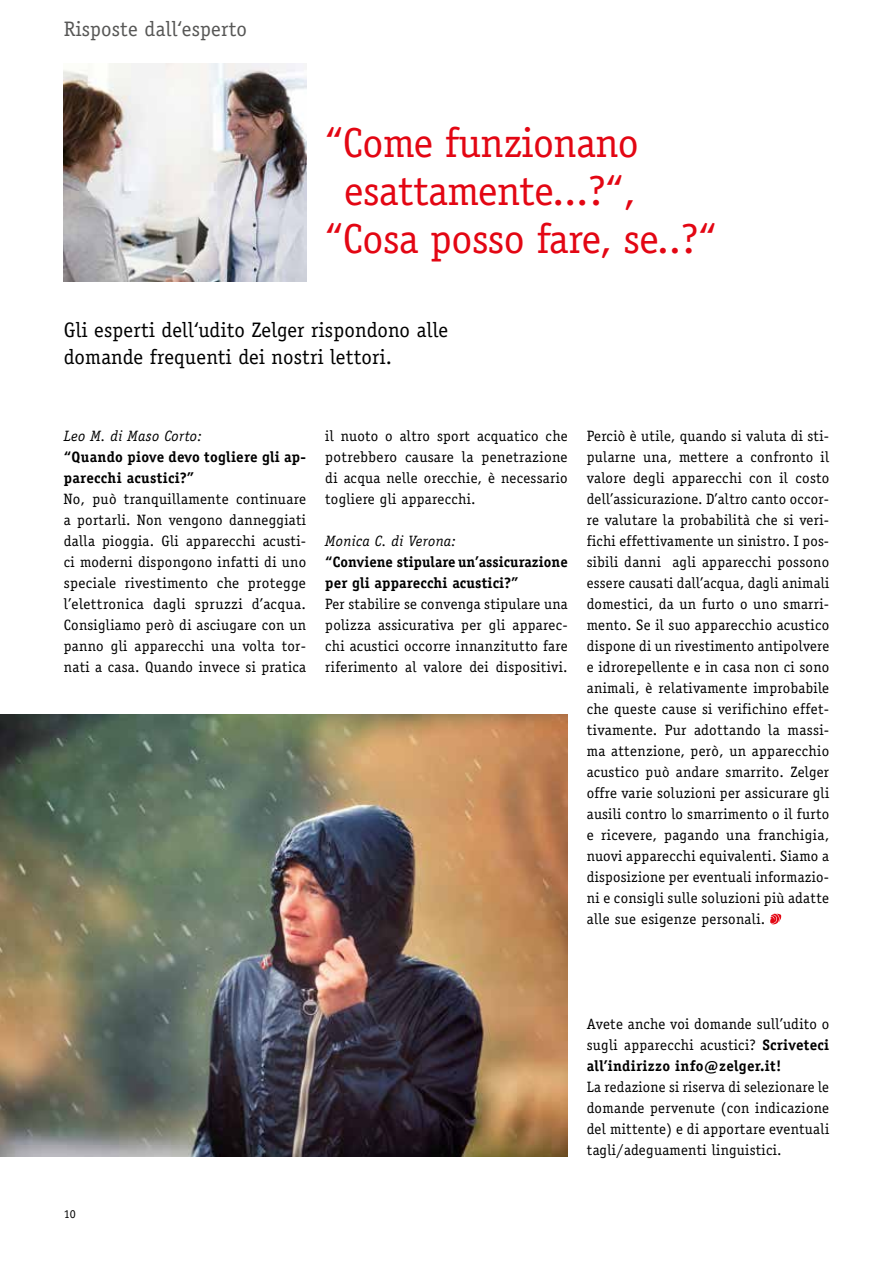
<style>
.page{position:relative;width:893px;height:1263px;background:#fff}
.page>*{position:absolute;margin:0;border:0;box-sizing:border-box;transform-origin:0 0}
.t1{font:42px "Officina Serif";letter-spacing:-.01em;color:#e30613}
.t2{font:21px/27px "Officina Serif";letter-spacing:.01em;color:#000}
.t3{font:21px "Officina Serif";letter-spacing:.01em;color:#575756}
.t4{font:15px/21px "Officina Serif";letter-spacing:.02em;color:#000;text-align:justify}
.t5{font:700 15px/21px "Officina Serif";letter-spacing:.01em;color:#000}
.t6{font:italic 15px "Officina Serif";letter-spacing:.02em;color:#000}
.t7{font:12px "Officina Serif";color:#000}
.s1{font-weight:700}
</style>
<div class="page">
<svg style="left:770px;top:914px;width:11px;height:10px"></svg>
<img style="left:64px;top:63px;width:242px;height:218px">
<img style="left:0;top:714px;width:568px;height:443px">
<h2 class="t3" style="left:64px;top:16px;width:185px">Risposte dall‘esperto</h2>
<h1 class="t1" style="left:325px;top:118px;width:315px">“Come funzionano</h1>
<h1 class="t1" style="left:344px;top:166px;width:293px">esattamente...?“,</h1>
<h1 class="t1" style="left:325px;top:214px;width:392px">“Cosa posso fare, se..?“</h1>
<h2 class="t2" style="left:64px;top:316px;width:386px">Gli esperti dell‘udito Zelger rispondono alle domande frequenti dei nostri lettori.</h2>
<p class="t6" style="left:64px;top:428px;width:140px">Leo M. di Maso Corto:</p>
<p class="t5" style="left:64px;top:446px;width:244px">“Quando piove devo togliere gli ap&shy;parecchi acustici?”</p>
<p class="t4" style="left:64px;top:489px;width:244px">No, può tranquillamente continuare a portarli. Non vengono danneggiati dalla pioggia. Gli apparecchi acusti&shy;ci moderni dispongono infatti di uno speciale rivestimento che protegge l’elettronica dagli spruzzi d’acqua.<br>Consigliamo però di asciugare con un panno gli apparecchi una volta tor&shy;nati a casa. Quando invece si pratica</p>
<p class="t4" style="left:325px;top:426px;width:244px">il nuoto o altro sport acquatico che potrebbero causare la penetrazione di acqua nelle orecchie, è necessario togliere gli apparecchi.</p>
<p class="t6" style="left:325px;top:533px;width:132px">Monica C. di Verona:</p>
<p class="t5" style="left:325px;top:551px;width:244px">“Conviene stipulare un’assicurazione per gli apparecchi acustici?”</p>
<p class="t4" style="left:325px;top:594px;width:244px">Per stabilire se convenga stipulare una polizza assicurativa per gli apparec&shy;chi acustici occorre innanzitutto fare riferimento al valore dei dispositivi.</p>
<p class="t4" style="left:587px;top:426px;width:244px">Perciò è utile, quando si valuta di sti&shy;pularne una, mettere a confronto il valore degli apparecchi con il costo dell’assicurazione. D’altro canto occor&shy;re valutare la probabilità che si veri&shy;fichi effettivamente un sinistro. I pos&shy;sibili danni agli apparecchi possono essere causati dall’acqua, dagli animali domestici, da un furto o uno smarri&shy;mento. Se il suo apparecchio acustico dispone di un rivestimento antipolvere e idrorepellente e in casa non ci sono animali, è relativamente improbabile che queste cause si verifichino effet&shy;tivamente. Pur adottando la massi&shy;ma attenzione, però, un apparecchio acustico può andare smarrito. Zelger offre varie soluzioni per assicurare gli ausili contro lo smarrimento o il furto e ricevere, pagando una franchigia, nuovi apparecchi equivalenti. Siamo a disposizione per eventuali informazio&shy;ni e consigli sulle soluzioni più adatte alle sue esigenze personali.</p>
<p class="t7" style="left:64px;top:1207px;width:13px">10</p>
<p class="t4" style="left:587px;top:1014px;width:244px">Avete anche voi domande sull’udito o sugli apparecchi acustici? <span class="s1">Scriveteci all’indirizzo info@zelger.it!</span></p>
<p class="t4" style="left:587px;top:1077px;width:244px">La redazione si riserva di selezionare le domande pervenute (con indicazione del mittente) e di apportare eventuali tagli/adeguamenti linguistici.</p>
</div>
